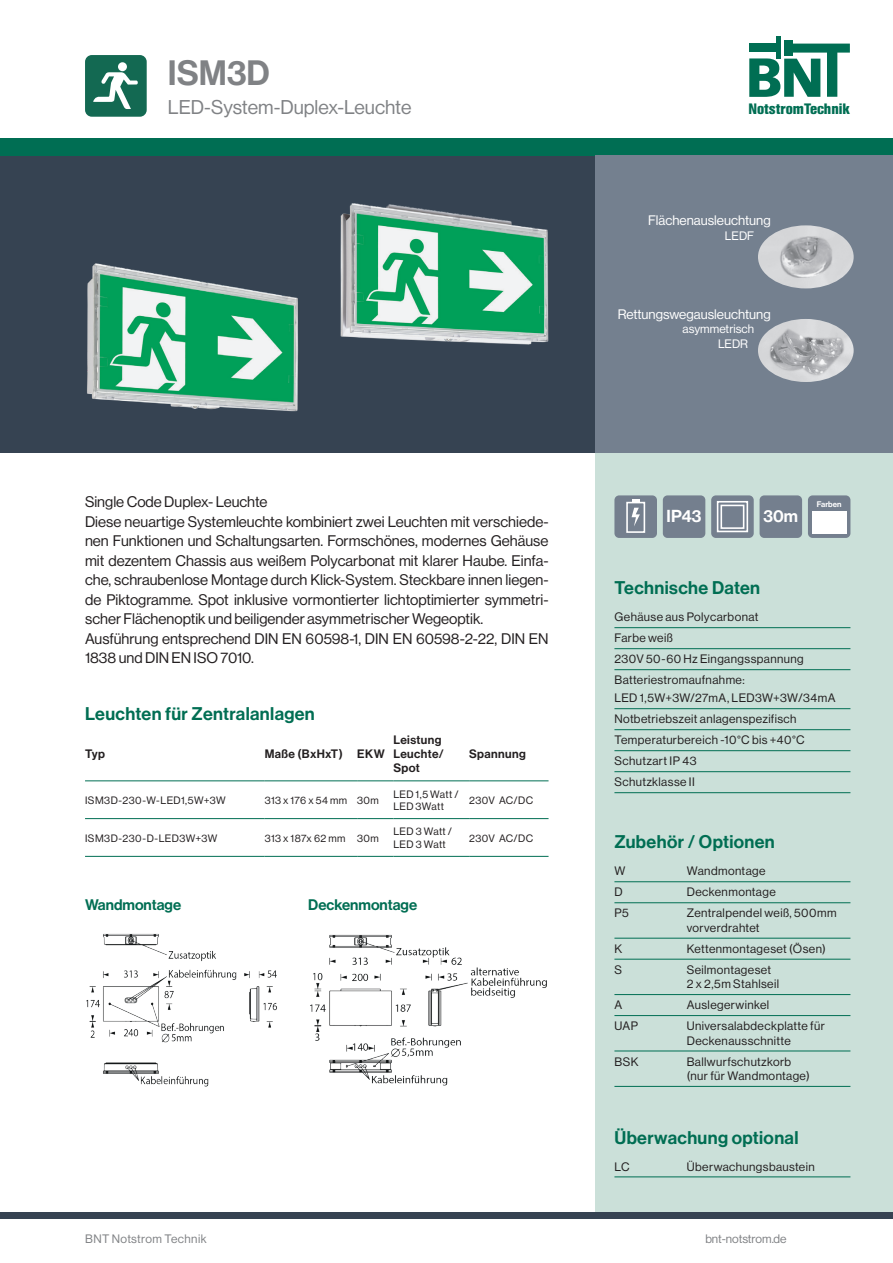
<style>
.page{position:relative;width:893px;height:1263px;background:#fff}
.page>*{position:absolute;margin:0;border:0;box-sizing:border-box;transform-origin:0 0}
.t1{font:34.5px "N Haas Grotesk DS Std 65 Md";color:#808285}
.t2{font:19.5px "N Haas Grotesk DS Std 55 Rg";color:#808285}
.t3{font:18px "N Haas Grotesk DS Std 65 Md";letter-spacing:.02em;color:#006e53}
.t4{font:16.95px "N Haas Grotesk DS Std 65 Md";color:#fff}
.t5{font:15px/19.5px "N Haas Grotesk DS Std 55 Rg";color:#231f20}
.t6{font:15px "N Haas Grotesk DS Std 65 Md";color:#006e53}
.t7{font:700 15px "Helvetica Con BQ";color:#006e53}
.t8{font:13.5px "N Haas Grotesk DS Std 55 Rg";color:#fff}
.t9{font:12px/21px "N Haas Grotesk DS Std 55 Rg";letter-spacing:.035em;color:#231f20}
.t10{font:12px/14.4px "N Haas Grotesk DS Std 65 Md";letter-spacing:.035em;color:#231f20}
.t11{font:12px "N Haas Grotesk DS Std 55 Rg";letter-spacing:.015em;color:#808285}
.t12{font:12px/14.4px "N Haas Grotesk DS Std 55 Rg";color:#fff}
.t13{font:10.5px/12.6px "N Haas Grotesk DS Std 55 Rg";letter-spacing:.035em;color:#231f20}
.t14{font:7.95px "N Haas Grotesk DS Std 65 Md";color:#fff}
</style>
<div class="page">
<div style="left:0;top:155px;width:595px;height:298px;background:#364352"></div>
<div style="left:0;top:138px;width:893px;height:17px;background:#006e53"></div>
<div style="left:595px;top:453px;width:298px;height:762px;background:#cbe0d9"></div>
<svg style="left:749px;top:44px;width:101px;height:53px"></svg>
<div style="left:784px;top:40px;width:9px;height:16px;background:#006e53"></div>
<div style="left:749px;top:43px;width:31px;height:9px;background:#006e53"></div>
<hr style="left:776px;top:36px;width:4px;height:23px;background:#006e53">
<div style="left:0;top:1212px;width:893px;height:6px;background:#364352"></div>
<div style="left:86px;top:56px;width:59px;height:59px;background:#136952;border-radius:5px"></div>
<div style="left:85px;top:55px;width:62px;height:62px;border:3px solid #136952;border-radius:5px"></div>
<div style="left:118px;top:62px;width:9px;height:9px;background:#fff;border-radius:50%"></div>
<svg style="left:93px;top:72px;width:45px;height:37px"></svg>
<div style="left:595px;top:155px;width:298px;height:298px;background:#74808f"></div>
<hr style="left:614px;top:627px;width:236px;height:1px;background:#006e53">
<hr style="left:614px;top:648px;width:236px;height:1px;background:#006e53">
<hr style="left:614px;top:669px;width:236px;height:1px;background:#006e53">
<hr style="left:614px;top:708px;width:236px;height:1px;background:#006e53">
<hr style="left:614px;top:729px;width:236px;height:1px;background:#006e53">
<hr style="left:614px;top:750px;width:236px;height:1px;background:#006e53">
<hr style="left:614px;top:771px;width:236px;height:1px;background:#006e53">
<hr style="left:614px;top:792px;width:236px;height:1px;background:#006e53">
<img style="left:340px;top:203px;width:209px;height:142px">
<img style="left:87px;top:263px;width:212px;height:149px">
<hr style="left:614px;top:881px;width:236px;height:1px;background:#006e53">
<hr style="left:614px;top:902px;width:236px;height:1px;background:#006e53">
<hr style="left:614px;top:938px;width:236px;height:1px;background:#006e53">
<hr style="left:614px;top:959px;width:236px;height:1px;background:#006e53">
<hr style="left:614px;top:994px;width:236px;height:1px;background:#006e53">
<hr style="left:614px;top:1015px;width:236px;height:1px;background:#006e53">
<hr style="left:614px;top:1050px;width:236px;height:1px;background:#006e53">
<hr style="left:614px;top:1086px;width:236px;height:1px;background:#006e53">
<hr style="left:85px;top:780px;width:180px;height:1px;background:#006e53">
<hr style="left:265px;top:780px;width:92px;height:1px;background:#006e53">
<hr style="left:357px;top:780px;width:36px;height:1px;background:#006e53">
<hr style="left:393px;top:780px;width:76px;height:1px;background:#006e53">
<hr style="left:469px;top:780px;width:80px;height:1px;background:#006e53">
<hr style="left:85px;top:818px;width:180px;height:1px;background:#006e53">
<hr style="left:265px;top:818px;width:92px;height:1px;background:#006e53">
<hr style="left:357px;top:818px;width:36px;height:1px;background:#006e53">
<hr style="left:393px;top:818px;width:76px;height:1px;background:#006e53">
<hr style="left:469px;top:818px;width:80px;height:1px;background:#006e53">
<hr style="left:85px;top:856px;width:180px;height:1px;background:#006e53">
<hr style="left:265px;top:856px;width:92px;height:1px;background:#006e53">
<hr style="left:357px;top:856px;width:36px;height:1px;background:#006e53">
<hr style="left:393px;top:856px;width:76px;height:1px;background:#006e53">
<hr style="left:469px;top:856px;width:80px;height:1px;background:#006e53">
<img style="left:310px;top:934px;width:237px;height:152px">
<img style="left:86px;top:933px;width:191px;height:154px">
<img style="left:758px;top:225px;width:96px;height:63px">
<img style="left:758px;top:319px;width:96px;height:63px">
<hr style="left:614px;top:1176px;width:236px;height:1px;background:#006e53">
<div style="left:615px;top:496px;width:41px;height:41px;background:#747f8e;border-radius:4px"></div>
<div style="left:614px;top:495px;width:43px;height:43px;border:2px solid #747f8e;border-radius:4px"></div>
<div style="left:626px;top:502px;width:19px;height:31px;border:2px solid #fff"></div>
<svg style="left:632px;top:499px;width:8px;height:27px"></svg>
<div style="left:664px;top:496px;width:40px;height:41px;background:#747f8e;border-radius:4px"></div>
<div style="left:663px;top:495px;width:42px;height:43px;border:2px solid #747f8e;border-radius:4px"></div>
<div style="left:712px;top:496px;width:41px;height:41px;background:#747f8e;border-radius:4px"></div>
<div style="left:711px;top:495px;width:43px;height:43px;border:2px solid #747f8e;border-radius:4px"></div>
<svg style="left:716px;top:501px;width:33px;height:32px"></svg>
<div style="left:761px;top:496px;width:40px;height:41px;background:#747f8e;border-radius:4px"></div>
<div style="left:760px;top:495px;width:42px;height:43px;border:2px solid #747f8e;border-radius:4px"></div>
<div style="left:809px;top:496px;width:40px;height:41px;background:#747f8e;border-radius:4px"></div>
<div style="left:808px;top:495px;width:42px;height:43px;border:2px solid #747f8e;border-radius:4px"></div>
<div style="left:812px;top:512px;width:34px;height:22px;background:#fff"></div>
<h1 class="t1" style="left:168px;top:53px;width:103px">ISM3D</h1>
<h2 class="t2" style="left:168px;top:96px;width:245px">LED-System-Duplex-Leuchte</h2>
<p class="t5" style="left:85px;top:492px;width:465px">Single Code Duplex- Leuchte<br>Diese neuartige Systemleuchte kombiniert zwei Leuchten mit verschiede&shy;nen Funktionen und Schaltungsarten. Formschönes, modernes Gehäuse mit dezentem Chassis aus weißem Polycarbonat mit klarer Haube. Einfa&shy;che, schraubenlose Montage durch Klick-System. Steckbare innen liegen&shy;de Piktogramme. Spot inklusive vormontierter lichtoptimierter symmetri&shy;scher Flächenoptik und beiligender asymmetrischer Wegeoptik.<br>Ausführung entsprechend DIN EN 60598-1, DIN EN 60598-2-22, DIN EN 1838 und DIN EN ISO 7010.</p>
<p class="t3" style="left:85px;top:703px;width:231px">Leuchten für Zentralanlagen</p>
<p class="t10" style="left:85px;top:747px;width:21px">Typ</p>
<p class="t10" style="left:265px;top:747px;width:121px">Maße (BxHxT) EKW</p>
<p class="t10" style="left:393px;top:732px;width:52px">Leistung<br>Leuchte/<br>Spot</p>
<p class="t10" style="left:469px;top:747px;width:58px">Spannung</p>
<p class="t13" style="left:85px;top:794px;width:142px">ISM3D-230-W-LED1,5W+3W</p>
<p class="t13" style="left:265px;top:794px;width:116px">313 x 176 x 54 mm 30m</p>
<p class="t13" style="left:393px;top:787px;width:67px">LED 1,5 Watt /<br>LED 3Watt</p>
<p class="t13" style="left:469px;top:794px;width:66px">230V AC/DC</p>
<p class="t13" style="left:85px;top:832px;width:134px">ISM3D-230-D-LED3W+3W</p>
<p class="t13" style="left:265px;top:832px;width:116px">313 x 187x 62 mm 30m</p>
<p class="t13" style="left:393px;top:825px;width:60px">LED 3 Watt /<br>LED 3 Watt</p>
<p class="t13" style="left:469px;top:832px;width:66px">230V AC/DC</p>
<p class="t6" style="left:85px;top:896px;width:98px">Wandmontage</p>
<p class="t6" style="left:308px;top:896px;width:110px">Deckenmontage</p>
<p class="t7" style="left:748px;top:100px;width:103px">NotstromTechnik</p>
<p class="t8" style="left:648px;top:213px;width:124px">Flächenausleuchtung</p>
<p class="t12" style="left:725px;top:228px;width:31px">LEDF</p>
<p class="t8" style="left:618px;top:306px;width:154px">Rettungswegausleuchtung</p>
<p class="t12" style="left:718px;top:322px;width:38px;text-indent:-35px">asymmetrisch<br>LEDR</p>
<p class="t4" style="left:667px;top:506px;width:36px">IP43</p>
<p class="t4" style="left:764px;top:506px;width:36px">30m</p>
<p class="t14" style="left:817px;top:500px;width:26px">Farben</p>
<p class="t3" style="left:614px;top:578px;width:147px">Technische Daten</p>
<p class="t9" style="left:614px;top:607px;width:191px">Gehäuse aus Polycarbonat<br>Farbe weiß<br>230V 50-60 Hz Eingangsspannung<br>Batteriestromaufnahme:</p>
<p class="t9" style="left:614px;top:688px;width:222px">LED 1,5W+3W/27mA, LED3W+3W/34mA<br>Notbetriebszeit anlagenspezifisch<br>Temperaturbereich -10°C bis +40°C<br>Schutzart IP 43<br>Schutzklasse II</p>
<p class="t3" style="left:614px;top:832px;width:162px">Zubehör / Optionen</p>
<p class="t9" style="left:614px;top:861px;width:12px">W</p>
<p class="t9" style="left:687px;top:861px;width:80px">Wandmontage</p>
<p class="t9" style="left:614px;top:882px;width:10px">D</p>
<p class="t9" style="left:687px;top:882px;width:90px">Deckenmontage</p>
<p class="t9" style="left:614px;top:903px;width:16px">P5</p>
<p class="t9" style="left:687px;top:906px;width:151px;line-height:14.4px">Zentralpendel weiß, 500mm vorverdrahtet</p>
<p class="t9" style="left:614px;top:938px;width:9px">K</p>
<p class="t9" style="left:687px;top:938px;width:140px">Kettenmontageset (Ösen)</p>
<p class="t9" style="left:614px;top:959px;width:9px">S</p>
<p class="t9" style="left:687px;top:962px;width:94px;line-height:14.4px">Seilmontageset<br>2 x 2,5m Stahlseil</p>
<p class="t9" style="left:614px;top:994px;width:9px">A</p>
<p class="t9" style="left:687px;top:994px;width:84px">Auslegerwinkel</p>
<p class="t9" style="left:614px;top:1015px;width:25px">UAP</p>
<p class="t9" style="left:687px;top:1019px;width:140px;line-height:14.4px">Universalabdeckplatte für<br>Deckenausschnitte</p>
<p class="t9" style="left:614px;top:1051px;width:26px">BSK</p>
<p class="t9" style="left:687px;top:1054px;width:125px;line-height:14.4px">Ballwurfschutzkorb (nur für Wandmontage)</p>
<p class="t3" style="left:614px;top:1127px;width:185px">Überwachung optional</p>
<p class="t9" style="left:614px;top:1156px;width:17px">LC</p>
<p class="t9" style="left:687px;top:1156px;width:129px">Überwachungsbaustein</p>
<p class="t11" style="left:85px;top:1231px;width:123px">BNT Notstrom Technik</p>
<p class="t11" style="left:705px;top:1231px;width:83px">bnt-notstrom.de</p>
</div>
